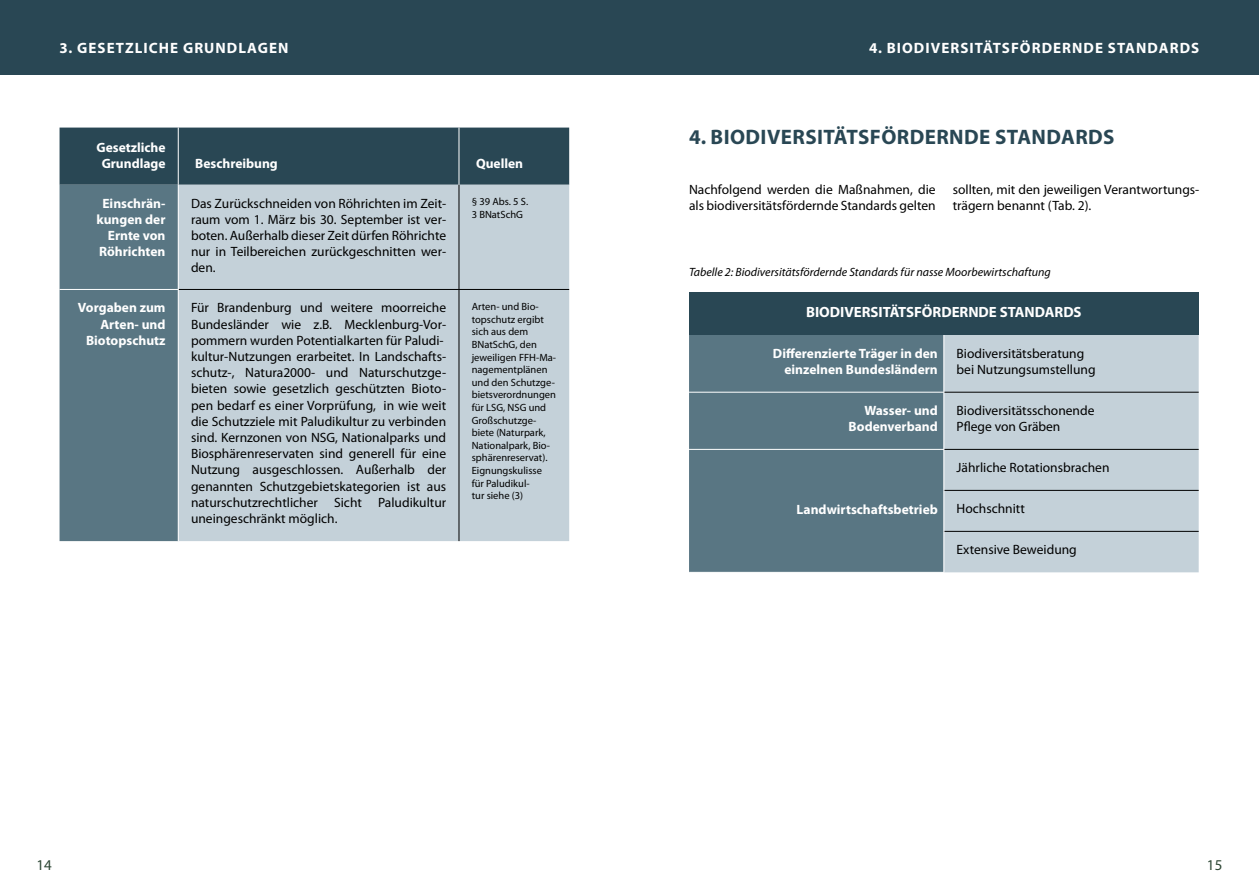
<style>
.page{position:relative;width:1259px;height:893px;background:#fff}
.page>*{position:absolute;margin:0;border:0;box-sizing:border-box;transform-origin:0 0}
.Überschriften{font:700 21px "Myriad Pro";letter-spacing:.02em;color:#294754}
.t1{font:700 15px "Myriad Pro";letter-spacing:.07em;color:#fff}
.t2{font:15px "Myriad Pro";color:#2c4634}
.t3{font:700 14.85px "Myriad Pro";color:#fff}
.Tabelle_Fließ{font:13.5px/16.2px "Myriad Pro";color:#000;text-align:justify}
.Tabelle_rechts{font:700 13.5px/16.2px "Myriad Pro";color:#fff;text-align:right}
.Mengentext_regular{font:13.5px/16.5px "Myriad Pro";color:#000}
.Tabelle_Kopf{font:700 13.5px/16.2px "Myriad Pro";color:#fff;text-align:center}
.t4{font:italic 12px "Myriad Pro";color:#000}
.Tabelle_Fließ_klein{font:10.5px/12.6px "Myriad Pro";color:#000}
</style>
<div class="page">
<div style="left:0;top:0;width:1259px;height:75px;background:#294754"></div>
<div style="left:689px;top:292px;width:509px;height:43px;background:#294754"></div>
<div style="left:689px;top:335px;width:254px;height:237px;background:#597683"></div>
<div style="left:944px;top:335px;width:254px;height:237px;background:#c4d1d9"></div>
<hr style="left:944px;top:392px;width:254px;height:1px;background:#000">
<hr style="left:944px;top:490px;width:254px;height:1px;background:#000">
<hr style="left:944px;top:531px;width:254px;height:1px;background:#000">
<hr style="left:944px;top:449px;width:254px;height:1px;background:#000">
<hr style="left:689px;top:392px;width:255px;height:1px;background:#fff">
<hr style="left:689px;top:449px;width:255px;height:1px;background:#fff">
<svg style="left:60px;top:128px;width:509px;height:413px;background:#466370"></svg>
<div style="left:179px;top:185px;width:390px;height:356px;background:#c4d1d9"></div>
<hr style="left:178px;top:128px;width:1px;height:57px;background:#fff">
<hr style="left:458px;top:128px;width:1px;height:57px;background:#fff">
<hr style="left:458px;top:185px;width:1px;height:104px;background:#000">
<hr style="left:179px;top:289px;width:280px;height:1px;background:#000">
<hr style="left:459px;top:289px;width:110px;height:1px;background:#000">
<hr style="left:458px;top:290px;width:1px;height:251px;background:#000">
<hr style="left:60px;top:289px;width:119px;height:1px;background:#fff">
<hr style="left:178px;top:185px;width:1px;height:104px;background:#fff">
<hr style="left:178px;top:290px;width:1px;height:251px;background:#fff">
<p class="t1" style="left:60px;top:38px;width:39px">3. Geset</p>
<p class="t1" style="left:125px;top:38px;width:20px">zliche</p>
<p class="t1" style="left:183px;top:38px;width:12px">grundlagen</p>
<p class="t1" style="left:869px;top:38px;width:39px">4. Biodiversitätsfördernde</p>
<p class="t1" style="left:1108px;top:38px;width:21px">Standards</p>
<h2 class="Tabelle_Kopf" style="left:96px;top:138px;width:70px">Gesetzliche<br>Grundlage</h2>
<h2 class="Tabelle_Kopf" style="left:195px;top:155px;width:84px">Beschreibung</h2>
<h2 class="Tabelle_Kopf" style="left:476px;top:155px;width:49px">Quellen</h2>
<p class="Tabelle_rechts" style="left:96px;top:195px;width:71px">Einschrän&shy;kungen der<br>Ernte von<br>Röhrichten</p>
<p class="Tabelle_Fließ" style="left:191px;top:195px;width:257px">Das Zurückschneiden von Röhrichten im Zeit-</p>
<p class="Tabelle_Fließ" style="left:191px;top:211px;width:257px">raum vom 1. März bis 30. September ist ver&shy;boten. Außerhalb dieser Zeit dürfen Röhrichte nur in Teilbereichen zurückgeschnitten wer&shy;den.</p>
<p class="Tabelle_rechts" style="left:78px;top:299px;width:89px">Vorgaben zum<br>Arten- und<br>Biotopschutz</p>
<p class="Tabelle_Fließ" style="left:191px;top:299px;width:257px">Für Brandenburg und weitere moorreiche Bundesländer wie z.B. Mecklenburg-Vor&shy;pommern wurden Potentialkarten für Paludi-</p>
<p class="Tabelle_Fließ" style="left:191px;top:348px;width:257px">kultur-Nutzungen erarbeitet. In Landschafts&shy;schutz-, Natura2000- und Naturschutzge&shy;bieten sowie gesetzlich geschützten Bioto&shy;pen bedarf es einer Vorprüfung, in wie weit die Schutzziele mit Paludikultur zu verbinden sind. Kernzonen von NSG, Nationalparks und Biosphärenreservaten sind generell für eine Nutzung ausgeschlossen. Außerhalb der genannten Schutzgebietskategorien ist aus naturschutzrechtlicher Sicht Paludikultur uneingeschränkt möglich.</p>
<p class="Tabelle_Fließ_klein" style="left:472px;top:195px;width:58px">§ 39 Abs. 5 S.<br>3 BNatSchG</p>
<p class="Tabelle_Fließ_klein" style="left:472px;top:300px;width:86px">Arten- und Bio&shy;topschutz ergibt sich aus dem<br>BNatSchG, den jeweiligen FFH-Ma&shy;nagementplänen und den Schutzge&shy;bietsverordnungen für LSG, NSG und<br>Großschutzge&shy;biete (Naturpark,<br>Nationalpark, Bio&shy;sphärenreservat).</p>
<p class="Tabelle_Fließ_klein" style="left:472px;top:464px;width:72px">Eignungskulisse für Paludikul&shy;tur siehe (3)</p>
<h1 class="Überschriften" style="left:689px;top:123px;width:427px">4. BIODIVERSITÄTSFÖRDERNDE STANDARDS</h1>
<p class="Mengentext_regular" style="left:689px;top:181px;width:248px">Nachfolgend werden die Maßnahmen, die als biodiversitätsfördernde Standards gelten</p>
<p class="Mengentext_regular" style="left:952px;top:181px;width:248px">sollten, mit den jeweiligen Verantwortungs&shy;trägern benannt (Tab. 2).</p>
<p class="t4" style="left:689px;top:265px;width:363px">Tabelle 2: Biodiversitätsfördernde Standards für nasse Moorbewirtschaftung</p>
<p class="t3" style="left:806px;top:302px;width:277px">BIODIVERSITÄTSFÖRDERNDE STANDARDS</p>
<p class="Tabelle_rechts" style="left:773px;top:345px;width:166px">Differenzierte Träger in den einzelnen Bundesländern</p>
<p class="Tabelle_Fließ" style="left:956px;top:345px;width:140px">Biodiversitätsberatung bei Nutzungsumstellung</p>
<p class="Tabelle_rechts" style="left:848px;top:402px;width:91px">Wasser- und<br>Bodenverband</p>
<p class="Tabelle_Fließ" style="left:956px;top:402px;width:139px">Biodiversitätsschonende<br>Pflege von Gräben</p>
<p class="Tabelle_rechts" style="left:796px;top:501px;width:143px">Landwirtschaftsbetrieb</p>
<p class="Tabelle_Fließ" style="left:956px;top:459px;width:154px">Jährliche Rotationsbrachen</p>
<p class="Tabelle_Fließ" style="left:956px;top:500px;width:70px">Hochschnitt</p>
<p class="Tabelle_Fließ" style="left:956px;top:541px;width:122px">Extensive Beweidung</p>
<p class="t2" style="left:37px;top:856px;width:17px">14</p>
<p class="t2" style="left:1207px;top:856px;width:17px">15</p>
</div>
